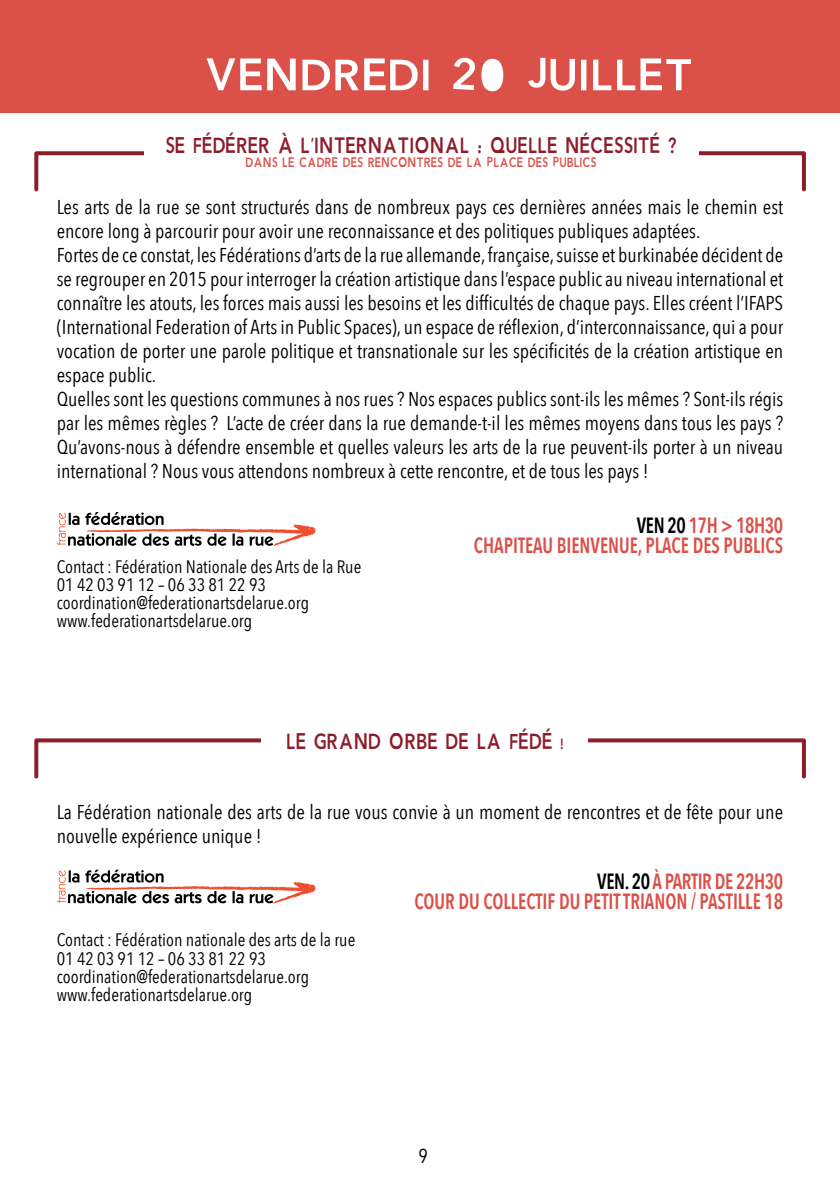
<style>
.page{position:relative;width:840px;height:1191px;background:#fff}
.page>*{position:absolute;margin:0;border:0;box-sizing:border-box;transform-origin:0 0}
.t1{font:72px "Cdl R2018";color:#fff}
.t2{font:36px "Cdl R2018";color:#8d1d2b;scale:.8 1}
.t3{font:600 condensed 22px/20px "Avenir Next LT Pro";color:#db5048;text-align:right;scale:.85 1}
.t4{font:22px "Cdl R2018";color:#db5048;scale:.8 1}
.t5{font:condensed 20px/24px "Avenir Next LT Pro";color:#000}
.t6{font:condensed 18px/18px "Avenir Next LT Pro";color:#000}
.s1{color:#000}
</style>
<div class="page">
<div style="left:0;top:0;width:839px;height:112px;background:#db5048"></div>
<div style="left:34px;top:151px;width:771px;height:40px;border:4px solid #8d1d2b"></div>
<div style="left:144px;top:113px;width:553px;height:81px;background:#fff"></div>
<div style="left:34px;top:738px;width:771px;height:40px;border:4px solid #8d1d2b"></div>
<div style="left:261px;top:700px;width:326px;height:81px;background:#fff"></div>
<svg style="left:58px;top:512px;width:257px;height:34px"></svg>
<svg style="left:58px;top:869px;width:257px;height:34px"></svg>
<h1 class="t1" style="left:203px;top:23px;width:492px">vendredi 20 juillet</h1>
<h2 class="t2" style="left:165px;top:120px;width:640px">se fédérer à l’international : quelle nécessité ?</h2>
<p class="t4" style="left:245px;top:147px;width:440px">dans le cadre des rencontres de la place des publics</p>
<p class="t5" style="left:57px;top:195px;width:727px">Les arts de la rue se sont structurés dans de nombreux pays ces dernières années mais le chemin est encore long à parcourir pour avoir une reconnaissance et des politiques publiques adaptées.<br>Fortes de ce constat, les Fédérations d’arts de la rue allemande, française, suisse et burkinabée décident de se regrouper en 2015 pour interroger la création artistique dans l’espace public au niveau international et connaître les atouts, les forces mais aussi les besoins et les difficultés de chaque pays. Elles créent l’IFAPS (International Federation of Arts in Public Spaces), un espace de réflexion, d’interconnaissance, qui a pour vocation de porter une parole politique et transnationale sur les spécificités de la création artistique en espace public.<br>Quelles sont les questions communes à nos rues ? Nos espaces publics sont-ils les mêmes ? Sont-ils régis par les mêmes règles ? L’acte de créer dans la rue demande-t-il les mêmes moyens dans tous les pays ?<br>Qu’avons-nous à défendre ensemble et quelles valeurs les arts de la rue peuvent-ils porter à un niveau international ? Nous vous attendons nombreux à cette rencontre, et de tous les pays !</p>
<p class="t6" style="left:57px;top:557px;width:306px">Contact : Fédération Nationale des Arts de la Rue 01 42 03 91 12 – 06 33 81 22 93 coordination@federationartsdelarue.org www.federationartsdelarue.org</p>
<p class="t3" style="left:473px;top:515px;width:365px"><span class="s1">VEN 20</span> 17H &gt; 18H30<br>CHAPITEAU BIENVENUE, PLACE DES PUBLICS</p>
<h2 class="t2" style="left:286px;top:715px;width:349px">le grand orbe de la fédé !</h2>
<p class="t5" style="left:57px;top:800px;width:727px">La Fédération nationale des arts de la rue vous convie à un moment de rencontres et de fête pour une nouvelle expérience unique !</p>
<p class="t3" style="left:414px;top:871px;width:435px"><span class="s1">VEN. 20</span> À PARTIR DE 22H30<br>COUR DU COLLECTIF DU PETIT TRIANON / PASTILLE 18</p>
<p class="t6" style="left:57px;top:931px;width:300px">Contact : Fédération nationale des arts de la rue 01 42 03 91 12 – 06 33 81 22 93 coordination@federationartsdelarue.org www.federationartsdelarue.org</p>
<p class="t5" style="left:418px;top:1144px;width:11px">9</p>
</div>
